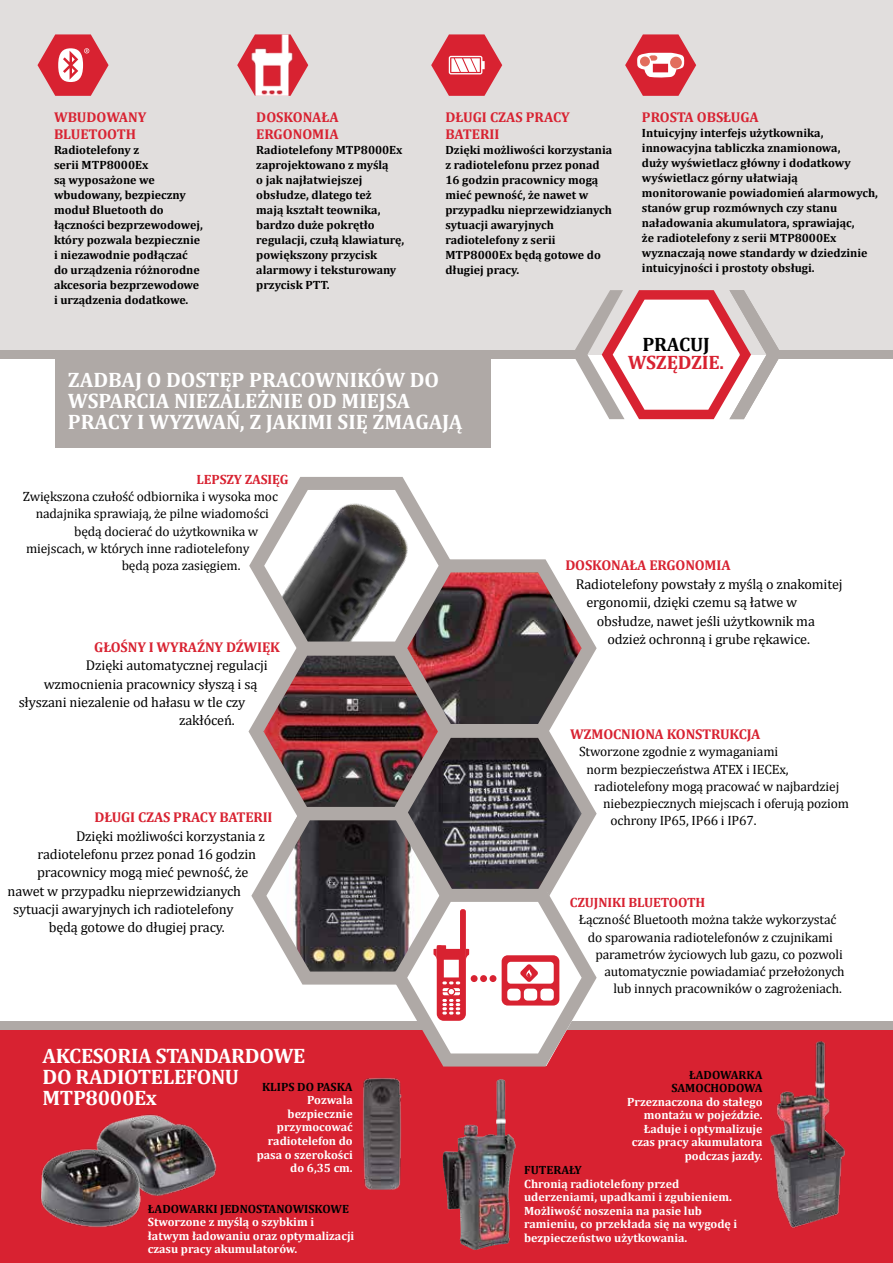
<style>
.page{position:relative;width:893px;height:1263px;background:#fff}
.page>*{position:absolute;margin:0;border:0;box-sizing:border-box;transform-origin:0 0}
.t1{font:700 21px/21px "Cambria";letter-spacing:-.015em;color:#fff}
.t2{font:700 19.5px "Cambria";letter-spacing:-.01em;color:#d82231}
.t3{font:700 19.5px "Cambria";letter-spacing:-.01em;color:#000}
.t4{font:14.25px "Cambria";letter-spacing:-.01em;color:#000}
.t5{font:700 14.25px/16.5px "Cambria";letter-spacing:-.01em;color:#d82231}
.t6{font:13.5px "Cambria";letter-spacing:-.01em;color:#000}
.t7{font:700 13.5px "Cambria";letter-spacing:-.01em;color:#d82231}
.t8{font:700 12px/15px "Cambria";color:#000}
.t9{font:700 12px/13.5px "Cambria";color:#fff}
</style>
<div class="page">
<div style="left:0;top:0;width:893px;height:355px;background:#e1dedd"></div>
<img style="left:237px;top:34px;width:71px;height:62px">
<svg style="left:431px;top:34px;width:71px;height:62px"></svg>
<svg style="left:625px;top:34px;width:71px;height:62px"></svg>
<div style="left:1px;top:350px;width:581px;height:9px;background:#afa9a6"></div>
<div style="left:55px;top:358px;width:435px;height:90px;background:#afa9a6"></div>
<svg style="left:575px;top:290px;width:204px;height:129px"></svg>
<div style="left:770px;top:350px;width:123px;height:9px;background:#afa9a6"></div>
<div style="left:0;top:1030px;width:893px;height:233px;background:#d82231"></div>
<div style="left:0;top:1021px;width:893px;height:9px;background:#afa9a6"></div>
<img style="left:98px;top:1114px;width:119px;height:82px">
<img style="left:442px;top:1079px;width:74px;height:171px">
<img style="left:362px;top:1077px;width:40px;height:113px">
<img style="left:770px;top:1041px;width:75px;height:187px">
<img style="left:40px;top:1139px;width:109px;height:89px">
<svg style="left:249px;top:477px;width:348px;height:589px"></svg>
<div style="left:480px;top:975px;width:7px;height:7px;background:#d82231;border-radius:50%"></div>
<div style="left:471px;top:975px;width:7px;height:7px;background:#d82231;border-radius:50%"></div>
<div style="left:490px;top:975px;width:6px;height:7px;background:#d82231;border-radius:50%"></div>
<svg style="left:37px;top:34px;width:72px;height:62px"></svg>
<p class="t5" style="left:54px;top:109px;width:94px">WBUDOWANY<br>BLUETOOTH</p>
<p class="t8" style="left:54px;top:142px;width:150px">Radiotelefony z<br>serii MTP8000Ex<br>są wyposażone we wbudowany, bezpieczny moduł Bluetooth do łączności bezprzewodowej, który pozwala bezpiecznie i niezawodnie podłączać do urządzenia różnorodne akcesoria bezprzewodowe i urządzenia dodatkowe.</p>
<p class="t5" style="left:256px;top:109px;width:84px">DOSKONAŁA<br>ERGONOMIA</p>
<p class="t8" style="left:256px;top:142px;width:149px">Radiotelefony MTP8000Ex zaprojektowano z myślą<br>o jak najłatwiejszej obsłudze, dlatego też<br>mają kształt teownika, bardzo duże pokrętło regulacji, czułą klawiaturę, powiększony przycisk alarmowy i teksturowany przycisk PTT.</p>
<p class="t5" style="left:445px;top:109px;width:126px">DŁUGI CZAS PRACY<br>BATERII</p>
<p class="t8" style="left:445px;top:142px;width:168px">Dzięki możliwości korzystania z radiotelefonu przez ponad<br>16 godzin pracownicy mogą mieć pewność, że nawet w przypadku nieprzewidzianych sytuacji awaryjnych radiotelefony z serii<br>MTP8000Ex będą gotowe do długiej pracy.</p>
<h1 class="t1" style="left:68px;top:369px;width:396px">ZADBAJ O DOSTĘP PRACOWNIKÓW DO<br>WSPARCIA NIEZALEŻNIE OD MIEJSA<br>PRACY I WYZWAŃ, Z JAKIMI SIĘ ZMAGAJĄ</h1>
<p class="t5" style="left:642px;top:109px;width:118px">PROSTA OBSŁUGA</p>
<p class="t8" style="left:642px;top:125px;width:238px">Intuicyjny interfejs użytkownika, innowacyjna tabliczka znamionowa,<br>duży wyświetlacz główny i dodatkowy wyświetlacz górny ułatwiają monitorowanie powiadomień alarmowych, stanów grup rozmównych czy stanu naładowania akumulatora, sprawiając,<br>że radiotelefony z serii MTP8000Ex wyznaczają nowe standardy w dziedzinie intuicyjności i prostoty obsługi.</p>
<h2 class="t3" style="left:642px;top:332px;width:69px">PRACUJ</h2>
<h2 class="t2" style="left:628px;top:350px;width:98px">WSZĘDZIE.</h2>
<p class="t7" style="left:197px;top:471px;width:93px">LEPSZY ZASIĘG</p>
<p class="t6" style="left:23px;top:489px;width:256px">Zwiększona czułość odbiornika i wysoka moc</p>
<p class="t6" style="left:36px;top:506px;width:235px">nadajnika sprawiają, że pilne wiadomości</p>
<p class="t6" style="left:74px;top:523px;width:186px">będą docierać do użytkownika w</p>
<p class="t6" style="left:26px;top:540px;width:225px">miejscach, w których inne radiotelefony</p>
<p class="t6" style="left:122px;top:558px;width:120px">będą poza zasięgiem.</p>
<p class="t5" style="left:94px;top:638px;width:187px">GŁOŚNY I WYRAŹNY DŹWIĘK</p>
<p class="t4" style="left:86px;top:657px;width:183px">Dzięki automatycznej regulacji</p>
<p class="t4" style="left:44px;top:675px;width:215px">wzmocnienia pracownicy słyszą i są</p>
<p class="t4" style="left:19px;top:694px;width:228px">słyszani niezalenie od hałasu w tle czy</p>
<p class="t4" style="left:179px;top:712px;width:57px">zakłóceń.</p>
<p class="t5" style="left:94px;top:809px;width:180px">DŁUGI CZAS PRACY BATERII</p>
<p class="t4" style="left:76px;top:827px;width:191px">Dzięki możliwości korzystania z</p>
<p class="t4" style="left:38px;top:846px;width:220px">radiotelefonu przez ponad 16 godzin</p>
<p class="t4" style="left:37px;top:864px;width:213px">pracownicy mogą mieć pewność, że</p>
<p class="t4" style="left:8px;top:882px;width:235px">nawet w przypadku nieprzewidzianych</p>
<p class="t4" style="left:13px;top:901px;width:222px">sytuacji awaryjnych ich radiotelefony</p>
<p class="t4" style="left:49px;top:919px;width:177px">będą gotowe do długiej pracy.</p>
<h1 class="t1" style="left:43px;top:1044px;width:264px">AKCESORIA STANDARDOWE<br>DO RADIOTELEFONU<br>MTP8000Ex</h1>
<p class="t8" style="left:262px;top:1079px;width:92px">KLIPS DO PASKA</p>
<p class="t9" style="left:257px;top:1093px;width:98px;text-align:right">Pozwala bezpiecznie przymocować radiotelefon do pasa o szerokości do 6,35 cm.</p>
<p class="t8" style="left:148px;top:1201px;width:203px">ŁADOWARKI JEDNOSTANOWISKOWE</p>
<p class="t9" style="left:148px;top:1215px;width:208px">Stworzone z myślą o szybkim i łatwym ładowaniu oraz optymalizacji czasu pracy akumulatorów.</p>
<p class="t5" style="left:565px;top:557px;width:167px">DOSKONAŁA ERGONOMIA</p>
<p class="t4" style="left:576px;top:575px;width:268px">Radiotelefony powstały z myślą o znakomitej</p>
<p class="t4" style="left:586px;top:594px;width:212px">ergonomii, dzięki czemu są łatwe w</p>
<p class="t4" style="left:597px;top:612px;width:220px">obsłudze, nawet jeśli użytkownik ma</p>
<p class="t4" style="left:607px;top:631px;width:204px">odzież ochronną i grube rękawice.</p>
<p class="t5" style="left:570px;top:726px;width:192px">WZMOCNIONA KONSTRUKCJA</p>
<p class="t6" style="left:579px;top:744px;width:201px">Stworzone zgodnie z wymaganiami</p>
<p class="t6" style="left:587px;top:761px;width:204px">norm bezpieczeństwa ATEX i IECEx,</p>
<p class="t6" style="left:594px;top:778px;width:247px">radiotelefony mogą pracować w najbardziej</p>
<p class="t6" style="left:603px;top:795px;width:248px">niebezpiecznych miejscach i oferują poziom</p>
<p class="t6" style="left:611px;top:813px;width:147px">ochrony IP65, IP66 i IP67.</p>
<p class="t7" style="left:570px;top:894px;width:137px">CZUJNIKI BLUETOOTH</p>
<p class="t6" style="left:579px;top:912px;width:259px">Łączność Bluetooth można także wykorzystać</p>
<p class="t6" style="left:588px;top:929px;width:247px">do sparowania radiotelefonów z czujnikami</p>
<p class="t6" style="left:595px;top:946px;width:249px">parametrów życiowych lub gazu, co pozwoli</p>
<p class="t6" style="left:604px;top:964px;width:242px">automatycznie powiadamiać przełożonych</p>
<p class="t6" style="left:613px;top:981px;width:230px">lub innych pracowników o zagrożeniach.</p>
<p class="t8" style="left:671px;top:1068px;width:93px;line-height:13.5px;text-align:right">ŁADOWARKA<br>SAMOCHODOWA</p>
<p class="t9" style="left:627px;top:1095px;width:137px;text-align:right">Przeznaczona do stałego montażu w pojeździe.<br>Ładuje i optymalizuje czas pracy akumulatora podczas jazdy.</p>
<p class="t8" style="left:524px;top:1162px;width:59px">FUTERAŁY</p>
<p class="t9" style="left:524px;top:1177px;width:215px">Chronią radiotelefony przed uderzeniami, upadkami i zgubieniem.<br>Możliwość noszenia na pasie lub ramieniu, co przekłada się na wygodę i bezpieczeństwo użytkowania.</p>
</div>
